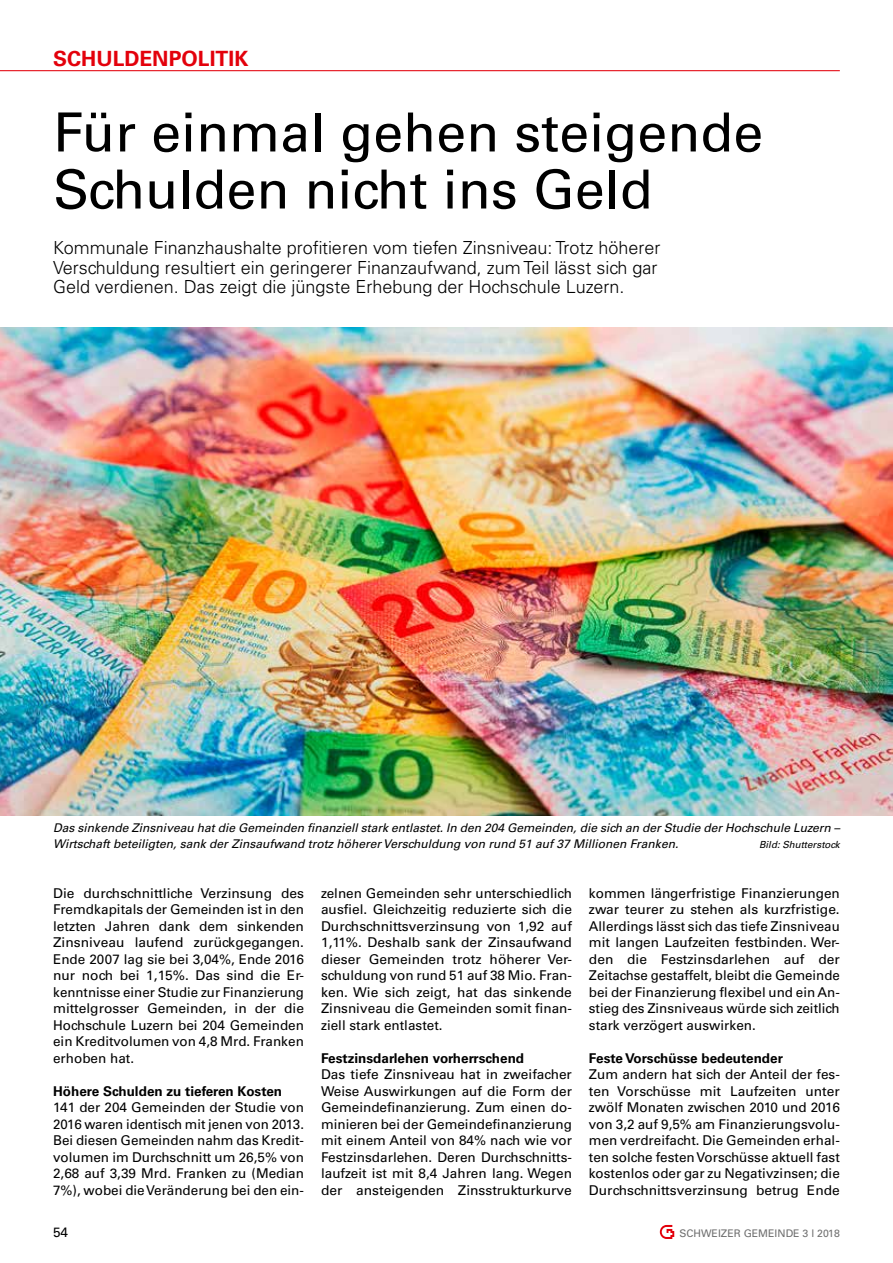
<style>
.page{position:relative;width:893px;height:1263px;background:#fff}
.page>*{position:absolute;margin:0;border:0;box-sizing:border-box;transform-origin:0 0}
.t1{font:54px/57px "Univers LT Std";color:#000}
.t2{font:700 21px "Univers LT Std";color:#e3000b}
.t3{font:300 18px/19.5px "Univers LT Std";color:#000}
.t4{font:13.5px/16.5px "Univers LT Std";color:#000;text-align:justify}
.t5{font:700 13.5px "Univers LT Std";color:#000}
.t6{font:italic 12px/16.5px "Univers LT Std";color:#000}
.t7{font:10.5px "Univers LT Std";color:#6e6e6e}
.t8{font:italic 9.75px "Univers LT Std";color:#000}
</style>
<div class="page">
<hr style="left:0;top:70px;width:840px;height:1px;background:#e3000b">
<svg style="left:660px;top:1225px;width:14px;height:14px"></svg>
<img style="left:0;top:327px;width:893px;height:488px">
<h2 class="t2" style="left:53px;top:46px;width:197px">SCHULDENPOLITIK</h2>
<h1 class="t1" style="left:53px;top:104px;width:712px">Für einmal gehen steigende<br>Schulden nicht ins Geld</h1>
<h3 class="t3" style="left:53px;top:238px;width:609px">Kommunale Finanzhaushalte profitieren vom tiefen Zinsniveau: Trotz höherer<br>Verschuldung resultiert ein geringerer Finanzaufwand, zum Teil lässt sich gar<br>Geld verdienen. Das zeigt die jüngste Erhebung der Hochschule Luzern.</h3>
<p class="t6" style="left:53px;top:819px;width:788px">Das sinkende Zinsniveau hat die Gemeinden finanziell stark entlastet. In den 204 Gemeinden, die sich an der Studie der Hochschule Luzern –<br>Wirtschaft beteiligten, sank der Zinsaufwand trotz höherer Verschuldung von rund 51 auf 37 Millionen Franken.</p>
<p class="t8" style="left:759px;top:839px;width:82px">Bild: Shutterstock</p>
<p class="t4" style="left:53px;top:885px;width:252px">Die durchschnittliche Verzinsung des Fremdkapitals der Gemeinden ist in den letzten Jahren dank dem sinkenden Zinsniveau laufend zurückgegangen.<br>Ende 2007 lag sie bei 3,04%, Ende 2016 nur noch bei 1,15%. Das sind die Er&shy;kenntnisse einer Studie zur Finanzierung mittelgrosser Gemeinden, in der die Hochschule Luzern bei 204 Gemeinden ein Kreditvolumen von 4,8 Mrd. Franken erhoben hat.</p>
<p class="t5" style="left:53px;top:1083px;width:230px">Höhere Schulden zu tieferen Kosten</p>
<p class="t4" style="left:53px;top:1099px;width:252px">141 der 204 Gemeinden der Studie von 2016 waren identisch mit jenen von 2013.<br>Bei diesen Gemeinden nahm das Kredit&shy;volumen im Durchschnitt um 26,5% von 2,68 auf 3,39 Mrd. Franken zu (Median 7%), wobei die Veränderung bei den ein-</p>
<p class="t4" style="left:321px;top:885px;width:252px">zelnen Gemeinden sehr unterschiedlich ausfiel. Gleichzeitig reduzierte sich die Durchschnittsverzinsung von 1,92 auf 1,11%. Deshalb sank der Zinsaufwand dieser Gemeinden trotz höherer Ver&shy;schuldung von rund 51 auf 38 Mio. Fran&shy;ken. Wie sich zeigt, hat das sinkende Zinsniveau die Gemeinden somit finan&shy;ziell stark entlastet.</p>
<p class="t5" style="left:321px;top:1050px;width:205px">Festzinsdarlehen vorherrschend</p>
<p class="t4" style="left:321px;top:1066px;width:252px">Das tiefe Zinsniveau hat in zweifacher Weise Auswirkungen auf die Form der Gemeindefinanzierung. Zum einen do&shy;minieren bei der Gemeindefinanzierung mit einem Anteil von 84% nach wie vor Festzinsdarlehen. Deren Durchschnitts&shy;laufzeit ist mit 8,4 Jahren lang. Wegen der ansteigenden Zinsstrukturkurve</p>
<p class="t4" style="left:589px;top:885px;width:252px">kommen längerfristige Finanzierungen zwar teurer zu stehen als kurzfristige.<br>Allerdings lässt sich das tiefe Zinsniveau mit langen Laufzeiten festbinden. Wer&shy;den die Festzinsdarlehen auf der Zeitachse gestaffelt, bleibt die Gemeinde bei der Finanzierung flexibel und ein An&shy;stieg des Zinsniveaus würde sich zeitlich stark verzögert auswirken.</p>
<p class="t5" style="left:589px;top:1050px;width:195px">Feste Vorschüsse bedeutender</p>
<p class="t4" style="left:589px;top:1066px;width:252px">Zum andern hat sich der Anteil der fes&shy;ten Vorschüsse mit Laufzeiten unter zwölf Monaten zwischen 2010 und 2016 von 3,2 auf 9,5% am Finanzierungsvolu&shy;men verdreifacht. Die Gemeinden erhal&shy;ten solche festen Vorschüsse aktuell fast kostenlos oder gar zu Negativzinsen; die Durchschnittsverzinsung betrug Ende</p>
<p class="t4" style="left:53px;top:1224px;width:17px">54</p>
<p class="t7" style="left:679px;top:1227px;width:162px">SCHWEIZER GEMEINDE 3 l 2018</p>
</div>
